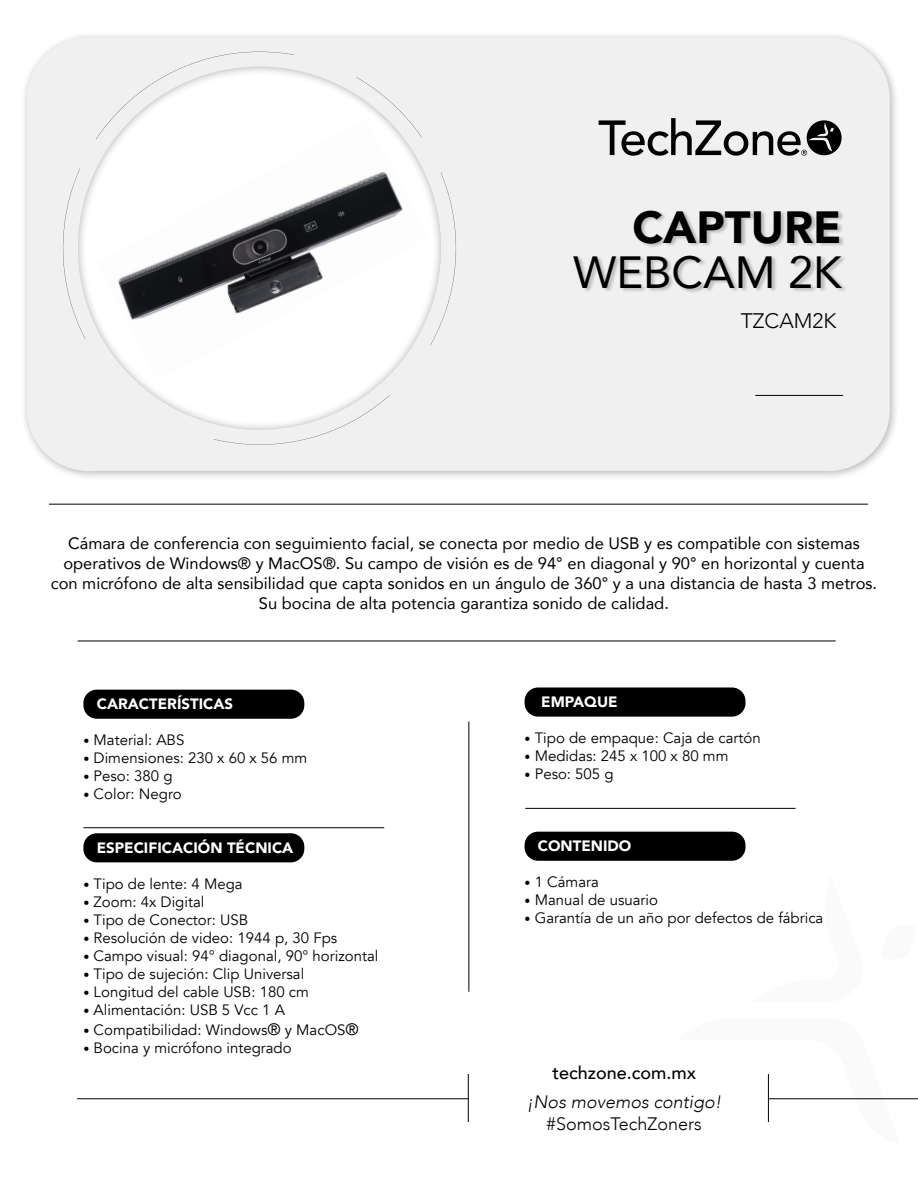
<style>
.page{position:relative;width:918px;height:1188px;background:#fff}
.page>*{position:absolute;margin:0;border:0;box-sizing:border-box;transform-origin:0 0}
.t1{font:45px "Avenir";color:#000}
.t2{font:900 45px "Avenir";color:#000}
.t3{font:300 21px "Avenir";color:#000}
.t4{font:italic 300 18px "Avenir";color:#000}
.t5{font:300 18px "Avenir";color:#000}
.t6{font:500 18px "Avenir";color:#000}
.t7{font:16.5px/19.8px "Avenir";color:#000;text-align:center}
.t8{font:15px "Avenir";color:#000}
.t9{font:900 15px "Avenir";color:#fff}
.s1{font-size:12px}
.s2{font-size:16.5px}
</style>
<div class="page">
<div style="left:83px;top:833px;width:221px;height:29px;background:#000;border-radius:14px"></div>
<div style="left:83px;top:690px;width:221px;height:29px;background:#000;border-radius:14px"></div>
<div style="left:525px;top:687px;width:221px;height:30px;background:#000;border-radius:14px"></div>
<div style="left:525px;top:832px;width:221px;height:29px;background:#000;border-radius:14px"></div>
<div style="left:20px;top:31px;width:879px;height:450px;background:#000;opacity:.28"></div>
<div style="left:27px;top:38px;width:863px;height:433px;background:#f0f0f0;border-radius:62px"></div>
<svg style="left:599px;top:118px;width:243px;height:38px"></svg>
<hr style="left:468px;top:1074px;width:1px;height:48px;background:#000">
<div style="left:78px;top:66px;width:364px;height:365px;background:#000;opacity:.37"></div>
<div style="left:574px;top:210px;width:273px;height:84px;background:#000;opacity:.23"></div>
<hr style="left:77px;top:1099px;width:391px;height:1px;background:#000">
<hr style="left:525px;top:808px;width:271px;height:1px;background:#000">
<hr style="left:755px;top:395px;width:88px;height:1px;background:#000">
<hr style="left:83px;top:827px;width:301px;height:1px;background:#000">
<hr style="left:49px;top:504px;width:819px;height:1px;background:#000">
<hr style="left:78px;top:641px;width:758px;height:1px;background:#000">
<div style="left:213px;top:395px;width:178px;height:51px;background:#000;opacity:.37"></div>
<div style="left:96px;top:51px;width:199px;height:90px;background:#000;opacity:.37"></div>
<div style="left:354px;top:77px;width:69px;height:63px;background:#000;opacity:.37"></div>
<div style="left:429px;top:171px;width:28px;height:176px;background:#000;opacity:.37"></div>
<div style="left:63px;top:168px;width:25px;height:174px;background:#000;opacity:.37"></div>
<hr style="left:469px;top:721px;width:1px;height:271px;background:#000">
<svg style="left:767px;top:1074px;width:151px;height:48px"></svg>
<img style="left:96px;top:119px;width:333px;height:262px">
<p class="t2" style="left:632px;top:189px;width:211px">CAPTURE</p>
<p class="t1" style="left:573px;top:237px;width:270px">WEBCAM 2K</p>
<p class="t3" style="left:741px;top:308px;width:97px">TZCAM2K</p>
<p class="t7" style="left:51px;top:533px;width:828px">Cámara de conferencia con seguimiento facial, se conecta por medio de USB y es compatible con sistemas operativos de Windows® y MacOS®. Su campo de visión es de 94° en diagonal y 90° en horizontal y cuenta con micrófono de alta sensibilidad que capta sonidos en un ángulo de 360° y a una distancia de hasta 3 metros.<br>Su bocina de alta potencia garantiza sonido de calidad.</p>
<p class="t9" style="left:97px;top:691px;width:138px">CARACTERÍSTICAS</p>
<p class="t8" style="left:83px;top:731px;width:103px"><span class="s1">•</span> Material: ABS</p>
<p class="t8" style="left:83px;top:749px;width:225px"><span class="s1">•</span> Dimensiones: 230 x 60 x 56 mm</p>
<p class="t8" style="left:83px;top:767px;width:91px"><span class="s1">•</span> Peso: 380 g</p>
<p class="t8" style="left:83px;top:785px;width:100px"><span class="s1">•</span> Color: Negro</p>
<p class="t9" style="left:97px;top:835px;width:198px">ESPECIFICACIÓN TÉCNICA</p>
<p class="t8" style="left:83px;top:875px;width:161px"><span class="s1">•</span> Tipo de lente: 4 Mega</p>
<p class="t8" style="left:83px;top:893px;width:123px"><span class="s1">•</span> Zoom: 4x Digital</p>
<p class="t8" style="left:83px;top:911px;width:166px"><span class="s1">•</span> Tipo de Conector: USB</p>
<p class="t8" style="left:83px;top:929px;width:255px"><span class="s1">•</span> Resolución de video: 1944 p, 30 Fps</p>
<p class="t8" style="left:83px;top:947px;width:296px"><span class="s1">•</span> Campo visual: 94° diagonal, 90° horizontal</p>
<p class="t8" style="left:83px;top:965px;width:222px"><span class="s1">•</span> Tipo de sujeción: Clip Universal</p>
<p class="t8" style="left:83px;top:983px;width:227px"><span class="s1">•</span> Longitud del cable USB: 180 cm</p>
<p class="t8" style="left:83px;top:1001px;width:203px"><span class="s1">•</span> Alimentación: USB 5 Vcc 1 A</p>
<p class="t8" style="left:83px;top:1021px;width:277px"><span class="s1">•</span> Compatibilidad: Windows<span class="s2">®</span> y MacOS<span class="s2">®</span></p>
<p class="t8" style="left:83px;top:1039px;width:210px"><span class="s1">•</span> Bocina y micrófono integrado</p>
<p class="t9" style="left:541px;top:689px;width:78px">EMPAQUE</p>
<p class="t8" style="left:525px;top:729px;width:238px"><span class="s1">•</span> Tipo de empaque: Caja de cartón</p>
<p class="t8" style="left:525px;top:747px;width:205px"><span class="s1">•</span> Medidas: 245 x 100 x 80 mm</p>
<p class="t8" style="left:525px;top:765px;width:91px"><span class="s1">•</span> Peso: 505 g</p>
<p class="t9" style="left:538px;top:833px;width:95px">CONTENIDO</p>
<p class="t8" style="left:525px;top:873px;width:76px"><span class="s1">•</span> 1 Cámara</p>
<p class="t8" style="left:525px;top:891px;width:135px"><span class="s1">•</span> Manual de usuario</p>
<p class="t8" style="left:525px;top:909px;width:300px"><span class="s1">•</span> Garantía de un año por defectos de fábrica</p>
<p class="t6" style="left:552px;top:1057px;width:145px">techzone.com.mx</p>
<p class="t4" style="left:527px;top:1091px;width:196px">¡Nos movemos contigo!</p>
<p class="t5" style="left:547px;top:1113px;width:157px">#SomosTechZoners</p>
</div>
